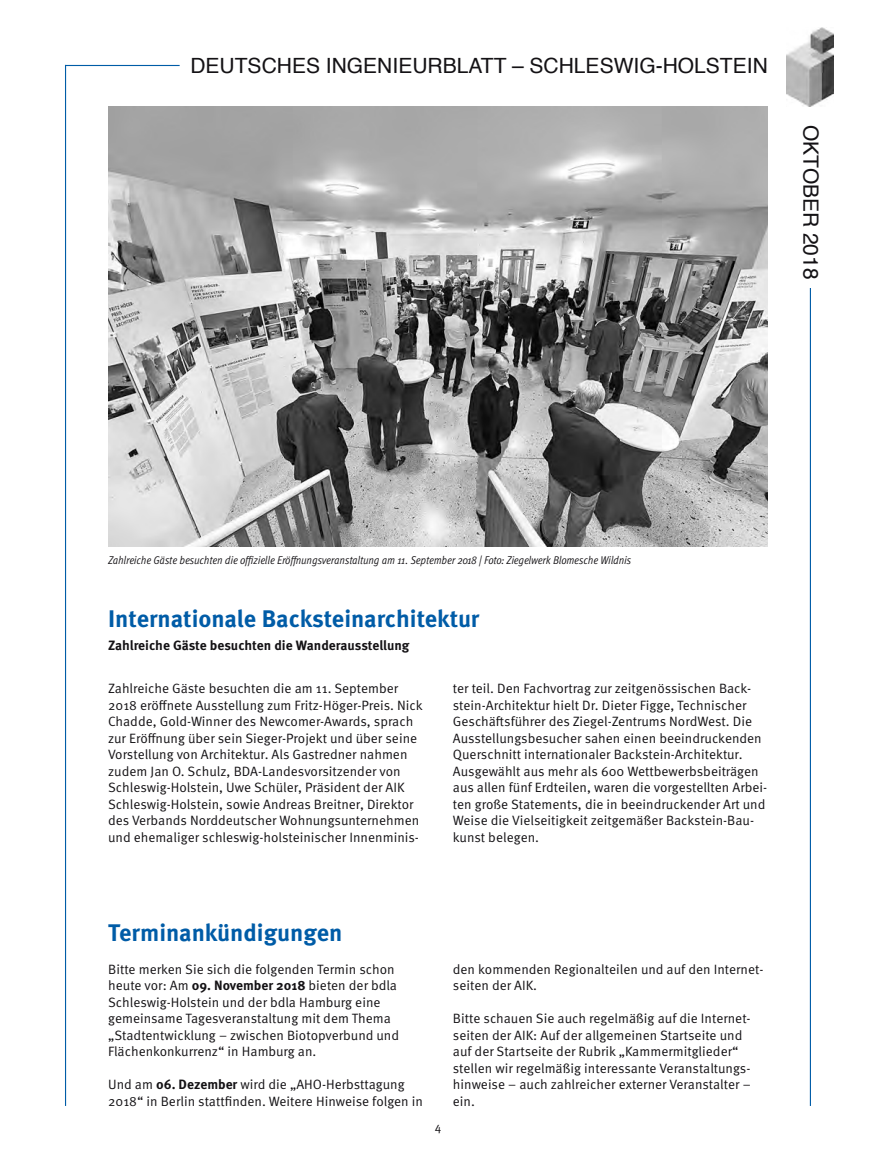
<style>
.page{position:relative;width:876px;height:1173px;background:#fff}
.page>*{position:absolute;margin:0;border:0;box-sizing:border-box;transform-origin:0 0}
.t1{font:700 24px "Meta OT";color:#005ca7}
.t2{font:21px "Helvetica";color:#141215}
.t3{font:13.5px/16.5px "Meta OT Norm";color:#141215}
.t4{font:700 13.5px "Meta OT";letter-spacing:-.005em;color:#141215}
.t5{font:12px "Meta OT Norm";color:#141215}
.t6{font:11.25px "Meta OT Cond Norm Ita";color:#141215}
.s1{font-family:"Meta OT";font-weight:700}
</style>
<div class="page">
<hr style="left:809px;top:224px;width:1px;height:882px;background:#005ca7">
<hr style="left:65px;top:65px;width:1px;height:1041px;background:#005ca7">
<hr style="left:65px;top:65px;width:114px;height:1px;background:#005ca7">
<div style="left:799px;top:125px;width:23px;height:163px;background:#fff"></div>
<img style="left:786px;top:27px;width:47px;height:80px">
<img style="left:108px;top:107px;width:659px;height:440px">
<h2 class="t2" style="left:190px;top:49px;width:578px">DEUTSCHES INGENIEURBLATT – SCHLESWIG-HOLSTEIN</h2>
<h2 class="t2" style="left:826px;top:125px;width:156px;rotate:90deg">OKTOBER 2018</h2>
<p class="t6" style="left:108px;top:553px;width:524px">Zahlreiche Gäste besuchten die offizielle Eröffnungsveranstaltung am 11. September 2018 | Foto: Ziegelwerk Blomesche Wildnis</p>
<h1 class="t1" style="left:108px;top:604px;width:372px">Internationale Backsteinarchitektur</h1>
<p class="t4" style="left:108px;top:637px;width:303px">Zahlreiche Gäste besuchten die Wanderausstellung</p>
<p class="t3" style="left:108px;top:680px;width:316px">Zahlreiche Gäste besuchten die am 11. September 2018 eröffnete Ausstellung zum Fritz-Höger-Preis. Nick Chadde, Gold-Winner des Newcomer-Awards, sprach zur Eröffnung über sein Sieger-Projekt und über seine Vorstellung von Architektur. Als Gastredner nahmen zudem Jan O. Schulz, BDA-Landesvorsitzender von Schleswig-Holstein, Uwe Schüler, Präsident der AIK Schleswig-Holstein, sowie Andreas Breitner, Direktor des Verbands Norddeutscher Wohnungsunternehmen und ehemaliger schleswig-holsteinischer Innenminis-</p>
<p class="t3" style="left:452px;top:680px;width:316px">ter teil. Den Fachvortrag zur zeitgenössischen Back&shy;stein-Architektur hielt Dr. Dieter Figge, Technischer Geschäftsführer des Ziegel-Zentrums NordWest. Die Ausstellungsbesucher sahen einen beeindruckenden Querschnitt internationaler Backstein-Architektur.<br>Ausgewählt aus mehr als 600 Wettbewerbsbeiträgen aus allen fünf Erdteilen, waren die vorgestellten Arbei&shy;ten große Statements, die in beeindruckender Art und Weise die Vielseitigkeit zeitgemäßer Backstein-Bau&shy;kunst belegen.</p>
<h1 class="t1" style="left:108px;top:917px;width:236px">Terminankündigungen</h1>
<p class="t3" style="left:108px;top:961px;width:292px">Bitte merken Sie sich die folgenden Termin schon heute vor: Am <span class="s1">09. November 2018</span> bieten der bdla Schleswig-Holstein und der bdla Hamburg eine gemeinsame Tagesveranstaltung mit dem Thema „Stadtentwicklung – zwischen Biotopverbund und Flächenkonkurrenz“ in Hamburg an.</p>
<p class="t3" style="left:108px;top:1076px;width:316px">Und am <span class="s1">06. Dezember</span> wird die „AHO-Herbsttagung<br>2018“ in Berlin stattfinden. Weitere Hinweise folgen in</p>
<p class="t5" style="left:434px;top:1120px;width:8px">4</p>
<p class="t3" style="left:452px;top:961px;width:312px">den kommenden Regionalteilen und auf den Internet&shy;seiten der AIK.</p>
<p class="t3" style="left:452px;top:1010px;width:299px">Bitte schauen Sie auch regelmäßig auf die Internet&shy;seiten der AIK: Auf der allgemeinen Startseite und auf der Startseite der Rubrik „Kammermitglieder“ stellen wir regelmäßig interessante Veranstaltungs&shy;hinweise – auch zahlreicher externer Veranstalter – ein.</p>
</div>
